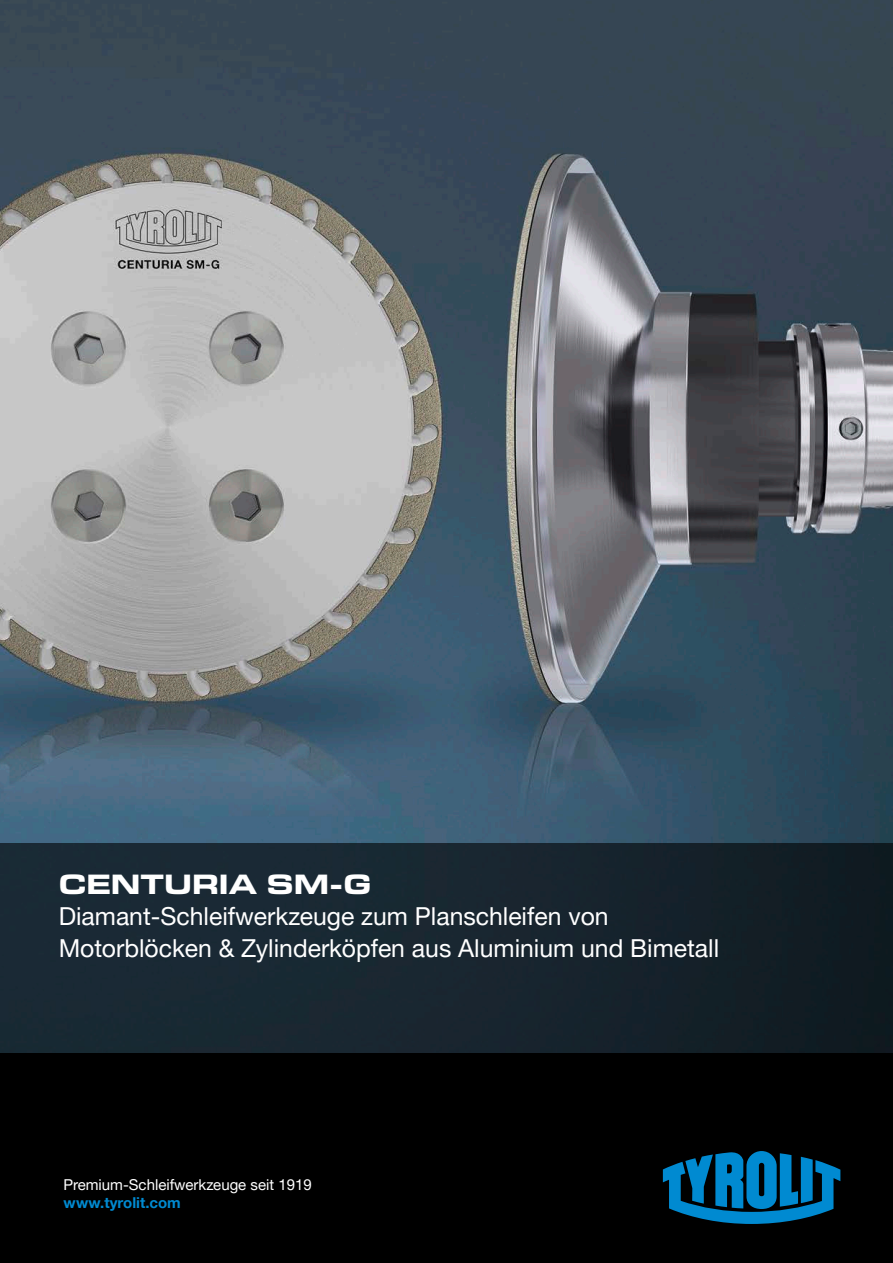
<style>
.page{position:relative;width:893px;height:1263px;background:#fff}
.page>*{position:absolute;margin:0;border:0;box-sizing:border-box;transform-origin:0 0}
.t1{font:700 expanded 28.5px "Eurostile Next W1 G";color:#fff}
.t2{font:24.75px/31.5px "Helvetica Neue LTW1 G";color:#fff}
.t3{font:15px "Helvetica Neue LTW1 G";color:#fff}
.t4{font:700 15px "Helvetica Neue LTW1 G";color:#008ad1}
</style>
<div class="page">
<img style="left:0;top:0;width:893px;height:843px">
<div style="left:0;top:1053px;width:893px;height:210px;background:#000"></div>
<div style="left:0;top:843px;width:893px;height:210px;background:linear-gradient(to right,#1c2d39,#121d24)"></div>
<svg style="left:663px;top:1151px;width:177px;height:73px"></svg>
<p class="t1" style="left:59px;top:865px;width:314px">CENTURIA SM-G</p>
<p class="t2" style="left:59px;top:901px;width:662px">Diamant-Schleifwerkzeuge zum Planschleifen von<br>Motorblöcken &amp; Zylinderköpfen aus Aluminium und Bimetall</p>
<p class="t3" style="left:64px;top:1176px;width:250px">Premium-Schleifwerkzeuge seit 1919</p>
<p class="t4" style="left:64px;top:1194px;width:119px">www.tyrolit.com</p>
</div>
